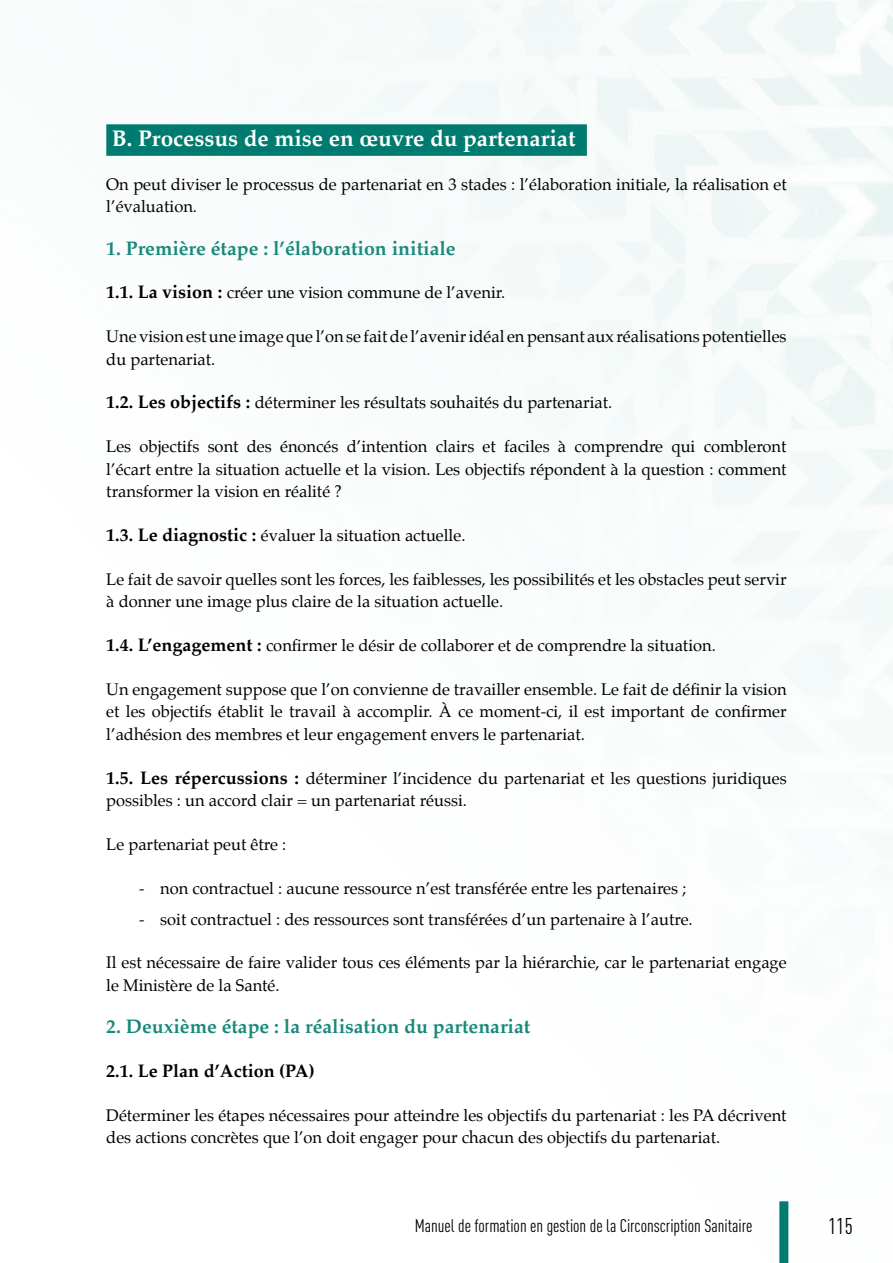
<style>
.page{position:relative;width:893px;height:1263px;background:#fff}
.page>*{position:absolute;margin:0;border:0;box-sizing:border-box;transform-origin:0 0}
.t1{font:700 22.5px "Palatino";color:#fff}
.t2{font:condensed 22.5px "DINOT";color:#000}
.t3{font:700 19.5px "Palatino";color:#19897d}
.t4{font:condensed 18px "DINOT";color:#000}
.t5{font:700 18px "Palatino";color:#000}
.t6{font:16.5px/22.5px "Palatino";color:#000}
.s1{font-weight:700;font-size:18px}
</style>
<div class="page">
<div style="left:779px;top:1201px;width:9px;height:62px;background:#007b6f"></div>
<div style="left:106px;top:124px;width:481px;height:32px;background:#007b6f"></div>
<h1 class="t1" style="left:112px;top:119px;width:465px">B. Processus de mise en œuvre du partenariat</h1>
<p class="t6" style="left:106px;top:173px;width:682px">On peut diviser le processus de partenariat en 3 stades : l’élaboration initiale, la réalisation et l’évaluation.</p>
<p class="t3" style="left:106px;top:231px;width:351px">1. Première étape : l’élaboration initiale</p>
<p class="t6" style="left:106px;top:281px;width:400px"><span class="s1">1.1. La vision :</span> créer une vision commune de l’avenir.</p>
<p class="t6" style="left:106px;top:325px;width:682px">Une vision est une image que l’on se fait de l’avenir idéal en pensant aux réalisations potentielles du partenariat.</p>
<p class="t6" style="left:106px;top:391px;width:507px"><span class="s1">1.2. Les objectifs :</span> déterminer les résultats souhaités du partenariat.</p>
<p class="t6" style="left:106px;top:435px;width:682px;text-align:justify">Les objectifs sont des énoncés d’intention clairs et faciles à comprendre qui combleront l’écart entre la situation actuelle et la vision. Les objectifs répondent à la question : comment transformer la vision en réalité ?</p>
<p class="t6" style="left:106px;top:524px;width:361px"><span class="s1">1.3. Le diagnostic :</span> évaluer la situation actuelle.</p>
<p class="t6" style="left:106px;top:568px;width:682px">Le fait de savoir quelles sont les forces, les faiblesses, les possibilités et les obstacles peut servir à donner une image plus claire de la situation actuelle.</p>
<p class="t6" style="left:106px;top:634px;width:611px"><span class="s1">1.4. L’engagement :</span> confirmer le désir de collaborer et de comprendre la situation.</p>
<p class="t6" style="left:106px;top:678px;width:682px;text-align:justify">Un engagement suppose que l’on convienne de travailler ensemble. Le fait de définir la vision et les objectifs établit le travail à accomplir. À ce moment-ci, il est important de confirmer l’adhésion des membres et leur engagement envers le partenariat.</p>
<p class="t6" style="left:106px;top:766px;width:682px"><span class="s1">1.5. Les répercussions :</span> déterminer l’incidence du partenariat et les questions juridiques possibles : un accord clair = un partenariat réussi.</p>
<p class="t6" style="left:106px;top:833px;width:181px">Le partenariat peut être :</p>
<p class="t6" style="left:139px;top:877px;width:549px">- non contractuel : aucune ressource n’est transférée entre les partenaires ;</p>
<p class="t6" style="left:139px;top:908px;width:555px">- soit contractuel : des ressources sont transférées d’un partenaire à l’autre.</p>
<p class="t6" style="left:106px;top:951px;width:682px">Il est nécessaire de faire valider tous ces éléments par la hiérarchie, car le partenariat engage le Ministère de la Santé.</p>
<p class="t3" style="left:106px;top:1010px;width:426px">2. Deuxième étape : la réalisation du partenariat</p>
<p class="t5" style="left:106px;top:1055px;width:210px">2.1. Le Plan d’Action (PA)</p>
<p class="t6" style="left:106px;top:1104px;width:682px">Déterminer les étapes nécessaires pour atteindre les objectifs du partenariat : les PA décrivent des actions concrètes que l’on doit engager pour chacun des objectifs du partenariat.</p>
<p class="t4" style="left:415px;top:1215px;width:339px">Manuel de formation en gestion de la Circonscription Sanitaire</p>
<h1 class="t2" style="left:828px;top:1213px;width:26px">115</h1>
</div>
